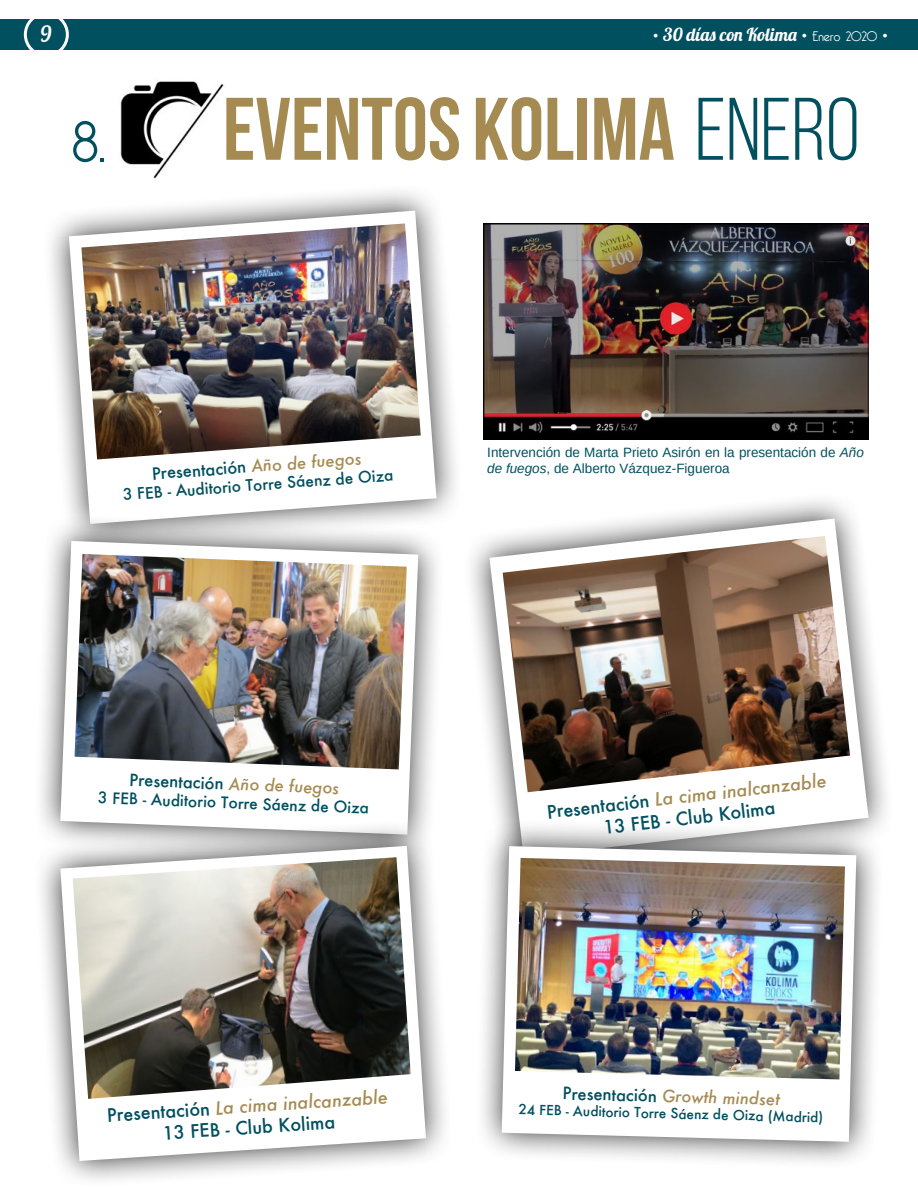
<style>
.page{position:relative;width:918px;height:1188px;background:#fff}
.page>*{position:absolute;margin:0;border:0;box-sizing:border-box;transform-origin:0 0}
.t1{font:88.5px "Bebas Neue";color:#a58b52}
.t2{font:22.5px "Lobster 1.4";color:#fff}
.t3{font:500 18px/22px "Futura";color:#00505f;text-align:center}
.t4{font:18px "Lobster 1.4";color:#fff}
.t5{font:500 16.5px "Futura";color:#00505f}
.t6{font:italic 500 16.5px "Futura";color:#a58b52}
.t7{font:500 15.45px "Futura";color:#00505f}
.t8{font:13.5px/16.2px "Arimo";color:#00505f}
.t9{font:500 13.5px "Futura";color:#00505f}
.s1{font-family:"Arial";font-size:15px}
.s2{font-family:"Bellerose";font-weight:300;font-size:13.5px}
.s3{font-family:"Bellerose";font-weight:300;font-size:57px;color:#00505f}
.s4{color:#00505f}
.s5{font-style:italic;color:#a58b52}
.s6{font-style:italic}
.s7{font-style:normal;color:#00505f}
</style>
<div class="page">
<div style="left:0;top:20px;width:918px;height:30px;background:#00505f"></div>
<div style="left:24px;top:12px;width:45px;height:45px;border:3px solid #fff;border-radius:50%"></div>
<div style="left:42px;top:184px;width:421px;height:367px;background:#000;opacity:.8"></div>
<svg style="left:69px;top:211px;width:367px;height:302px"></svg>
<div style="left:463px;top:492px;width:432px;height:392px;background:#000;opacity:.8"></div>
<svg style="left:489px;top:519px;width:380px;height:299px"></svg>
<div style="left:33px;top:513px;width:413px;height:349px;background:#000;opacity:.8"></div>
<svg style="left:60px;top:541px;width:358px;height:278px"></svg>
<div style="left:33px;top:819px;width:420px;height:369px;background:#000;opacity:.8"></div>
<svg style="left:60px;top:846px;width:366px;height:315px"></svg>
<div style="left:474px;top:818px;width:410px;height:351px;background:#000;opacity:.8"></div>
<svg style="left:502px;top:846px;width:354px;height:296px"></svg>
<img style="left:81px;top:223px;width:340px;height:236px">
<img style="left:503px;top:536px;width:347px;height:256px">
<img style="left:75px;top:554px;width:332px;height:215px">
<img style="left:73px;top:857px;width:338px;height:242px">
<img style="left:515px;top:858px;width:330px;height:221px">
<img style="left:105px;top:81px;width:132px;height:104px">
<img style="left:484px;top:224px;width:385px;height:216px">
<p class="t2" style="left:40px;top:19px;width:13px">9</p>
<p class="t4" style="left:653px;top:23px;width:236px"><span class="s1">•</span> 30 días con Kolima <span class="s1">•</span> <span class="s2">Enero 2020</span> <span class="s1">•</span></p>
<h1 class="t1" style="left:72px;top:81px;width:789px"><span class="s3">8.</span> EVENTOS KOLIMA <span class="s4">ENERO</span></h1>
<p class="t5" style="left:151px;top:462px;width:211px;rotate:-4deg">Presentación <span class="s5">Año de fuegos</span></p>
<p class="t7" style="left:122px;top:484px;width:273px;rotate:-4deg">3 FEB - Auditorio Torre Sáenz de Oiza</p>
<p class="t8" style="left:487px;top:445px;width:378px">Intervención de Marta Prieto Asirón en la presentación de <span class="s6">Año de fuegos</span>, de Alberto Vázquez-Figueroa</p>
<p class="t5" style="left:130px;top:769px;width:211px;rotate:2deg">Presentación <span class="s5">Año de fuegos</span></p>
<p class="t7" style="left:98px;top:787px;width:273px;rotate:2deg">3 FEB - Auditorio Torre Sáenz de Oiza</p>
<p class="t3" style="left:546px;top:799px;width:283px;rotate:-6deg">Presentación <span class="s5">La cima inalcanzable<br></span>13 FEB - Club Kolima</p>
<p class="t3" style="left:106px;top:1105px;width:283px;line-height:21.3px;rotate:-4deg">Presentación <span class="s5">La cima inalcanzable<br></span>13 FEB - Club Kolima</p>
<p class="t6" style="left:563px;top:1083px;width:219px;rotate:1deg"><span class="s7">Presentación</span> Growth mindset</p>
<p class="t9" style="left:519px;top:1099px;width:306px;rotate:2deg">24 FEB - Auditorio Torre Sáenz de Oiza (Madrid)</p>
</div>
